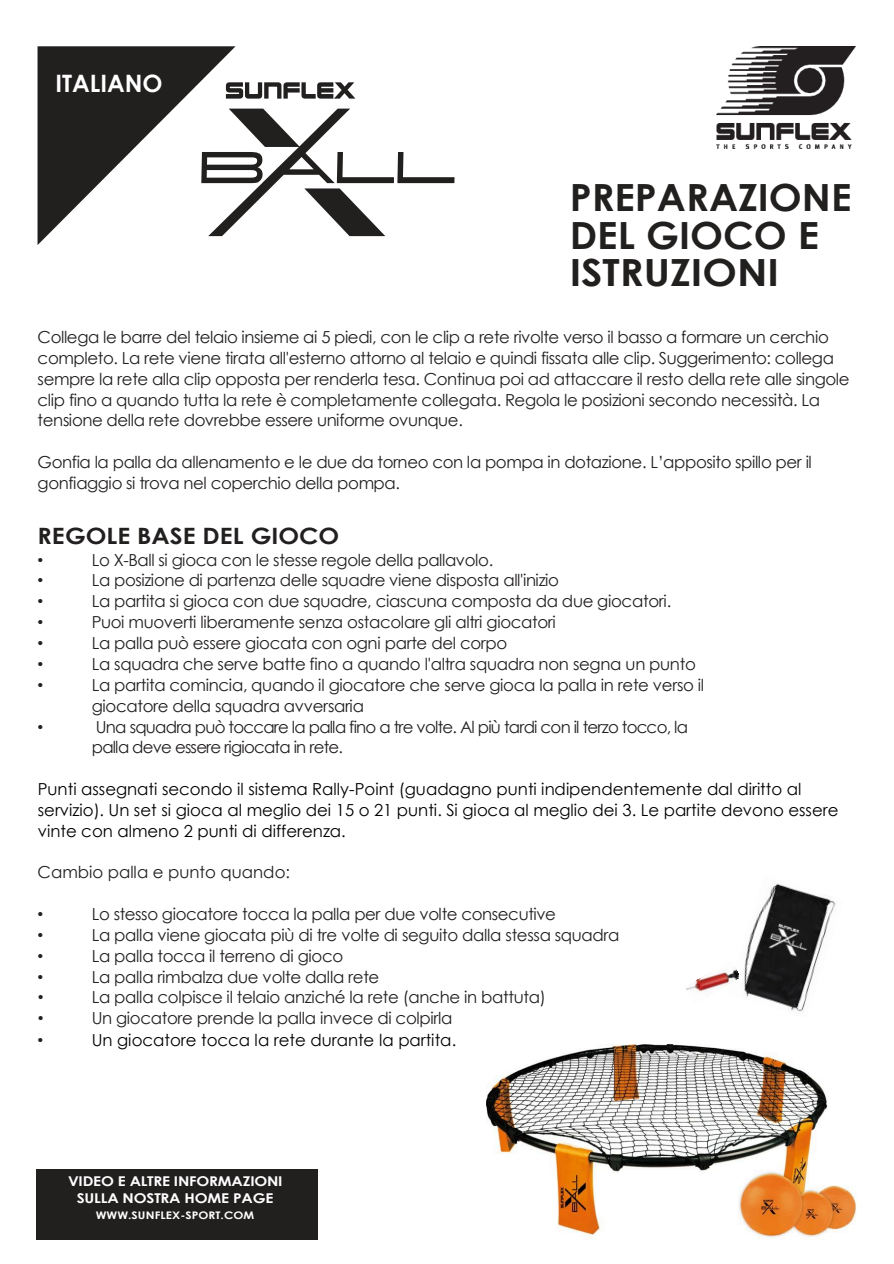
<style>
.page{position:relative;width:894px;height:1264px;background:#fff}
.page>*{position:absolute;margin:0;border:0;box-sizing:border-box;transform-origin:0 0}
.t1{font:700 37.5px/37.5px "Century Gothic";color:#221f1f;scale:1.05 1}
.t2{font:700 24px "Century Gothic";color:#fff}
.t3{font:700 22.5px "Century Gothic";color:#221f1f;scale:1.1 1}
.t4{font:16.5px/20.9px "Century Gothic";letter-spacing:-.02em;color:#221f1f}
.t5{font:16.5px/20.9px "Century Gothic";color:#000}
.t6{font:16.5px/20.9px "Century Gothic";letter-spacing:-.045em;color:#221f1f}
.t7{font:16.5px "Century Gothic";color:#221f1f}
.t8{font:16.5px "Arial";color:#221f1f}
.t9{font:700 13.5px/16.4px "Century Gothic";letter-spacing:-.015em;color:#fff;text-align:center;scale:1.14 1}
.t10{font:700 10.5px "Century Gothic";letter-spacing:.005em;color:#fff;scale:1.14 1}
</style>
<div class="page">
<div style="left:37px;top:1169px;width:281px;height:70px;background:#221f1f"></div>
<img style="left:738px;top:883px;width:98px;height:129px">
<img style="left:686px;top:969px;width:52px;height:24px">
<img style="left:486px;top:1044px;width:371px;height:195px">
<img style="left:716px;top:47px;width:139px;height:102px">
<svg style="left:38px;top:46px;width:416px;height:199px"></svg>
<div style="left:55px;top:69px;width:119px;height:30px;background:#221f1f"></div>
<h2 class="t2" style="left:55px;top:70px;width:109px">ITALIANO</h2>
<h1 class="t1" style="left:569px;top:179px;width:270px">PREPARAZIONE<br>DEL GIOCO E<br>ISTRUZIONI</h1>
<p class="t4" style="left:38px;top:328px;width:813px">Collega le barre del telaio insieme ai 5 piedi, con le clip a rete rivolte verso il basso a formare un cerchio completo. La rete viene tirata all'esterno attorno al telaio e quindi fissata alle clip. Suggerimento: collega sempre la rete alla clip opposta per renderla tesa. Continua poi ad attaccare il resto della rete alle singole clip fino a quando tutta la rete Ë completamente collegata. Regola le posizioni secondo necessit‡. La tensione della rete dovrebbe essere uniforme ovunque.</p>
<p class="t4" style="left:38px;top:452px;width:775px">Gonfia la palla da allenamento e le due da torneo con la pompa in dotazione. L’apposito spillo per il gonfiaggio si trova nel coperchio della pompa.</p>
<h3 class="t3" style="left:38px;top:522px;width:275px">REGOLE BASE DEL GIOCO</h3>
<p class="t8" style="left:38px;top:548px;width:7px">•</p>
<p class="t4" style="left:92px;top:550px;width:403px">Lo X-Ball si gioca con le stesse regole della pallavolo.</p>
<p class="t8" style="left:38px;top:569px;width:7px">•</p>
<p class="t4" style="left:92px;top:571px;width:469px">La posizione di partenza delle squadre viene disposta all'inizio</p>
<p class="t8" style="left:38px;top:590px;width:7px">•</p>
<p class="t4" style="left:92px;top:592px;width:581px">La partita si gioca con due squadre, ciascuna composta da due giocatori.</p>
<p class="t8" style="left:38px;top:610px;width:7px">•</p>
<p class="t4" style="left:92px;top:612px;width:465px">Puoi muoverti liberamente senza ostacolare gli altri giocatori</p>
<p class="t8" style="left:38px;top:631px;width:7px">•</p>
<p class="t4" style="left:92px;top:633px;width:417px">La palla puÚ essere giocata con ogni parte del corpo</p>
<p class="t8" style="left:38px;top:652px;width:7px">•</p>
<p class="t4" style="left:92px;top:654px;width:605px">La squadra che serve batte fino a quando l'altra squadra non segna un punto</p>
<p class="t8" style="left:38px;top:673px;width:7px">•</p>
<p class="t4" style="left:92px;top:675px;width:613px">La partita comincia, quando il giocatore che serve gioca la palla in rete verso il giocatore della squadra avversaria</p>
<p class="t8" style="left:38px;top:715px;width:7px">•</p>
<p class="t6" style="left:92px;top:717px;width:597px">Una squadra puÚ toccare la palla fino a tre volte. Al pi˘ tardi con il terzo tocco, la palla deve essere rigiocata in rete.</p>
<p class="t5" style="left:38px;top:779px;width:802px">Punti assegnati secondo il sistema Rally-Point (guadagno punti indipendentemente dal diritto al servizio). Un set si gioca al meglio dei 15 o 21 punti. Si gioca al meglio dei 3. Le partite devono essere vinte con almeno 2 punti di differenza.</p>
<p class="t7" style="left:38px;top:865px;width:254px">Cambio palla e punto quando:</p>
<p class="t8" style="left:38px;top:902px;width:7px">•</p>
<p class="t4" style="left:92px;top:904px;width:465px">Lo stesso giocatore tocca la palla per due volte consecutive</p>
<p class="t8" style="left:38px;top:923px;width:7px">•</p>
<p class="t4" style="left:92px;top:925px;width:529px">La palla viene giocata pi˘ di tre volte di seguito dalla stessa squadra</p>
<p class="t8" style="left:38px;top:944px;width:7px">•</p>
<p class="t4" style="left:92px;top:946px;width:253px">La palla tocca il terreno di gioco</p>
<p class="t8" style="left:38px;top:965px;width:7px">•</p>
<p class="t4" style="left:92px;top:967px;width:289px">La palla rimbalza due volte dalla rete</p>
<p class="t8" style="left:38px;top:986px;width:7px">•</p>
<p class="t4" style="left:92px;top:988px;width:456px">La palla colpisce il telaio anzichÈ la rete (anche in battuta)</p>
<p class="t8" style="left:38px;top:1006px;width:7px">•</p>
<p class="t4" style="left:92px;top:1008px;width:362px">Un giocatore prende la palla invece di colpirla</p>
<p class="t8" style="left:37px;top:1028px;width:7px">•</p>
<p class="t5" style="left:92px;top:1030px;width:366px">Un giocatore tocca la rete durante la partita.</p>
<p class="t9" style="left:68px;top:1172px;width:189px">VIDEO E ALTRE INFORMAZIONI<br>SULLA NOSTRA HOME PAGE</p>
<p class="t10" style="left:96px;top:1208px;width:140px">WWW.SUNFLEX-SPORT.COM</p>
</div>
